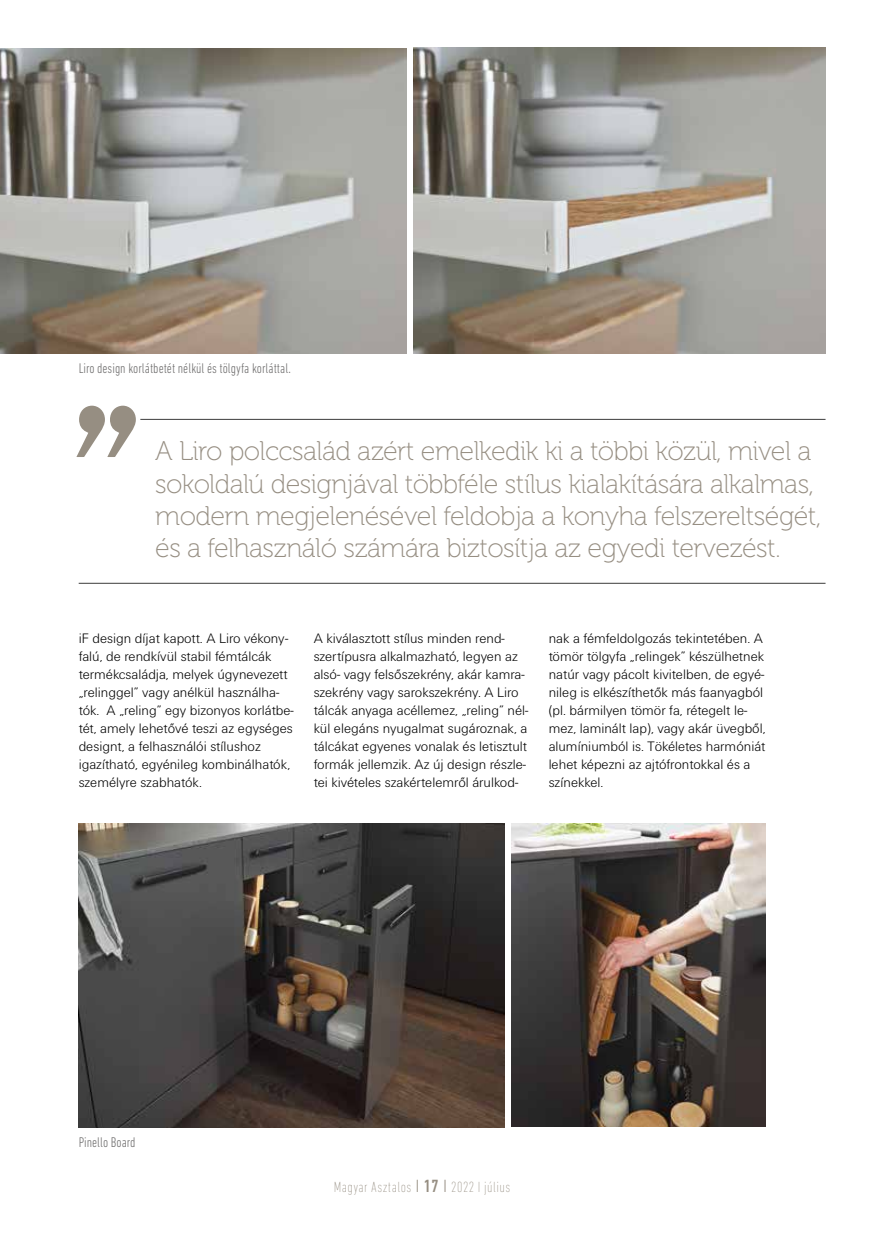
<style>
.page{position:relative;width:872px;height:1242px;background:#fff}
.page>*{position:absolute;margin:0;border:0;box-sizing:border-box;transform-origin:0 0}
.t1{font:27px/32.4px "Museo 100";letter-spacing:-.02em;color:#968e82}
.t2{font:200 condensed 15px "DIN Next LT Pro";letter-spacing:.03em;color:#968e82}
.t3{font:14.25px/18px "U001 Lig";color:#000}
.t4{font:300 condensed 14.25px "DIN Next LT Pro";color:#706f6f}
.s1{font-weight:300;font-size:18px}
.s2{font-weight:500;font-size:18px}
</style>
<div class="page">
<img style="left:0;top:48px;width:407px;height:306px">
<img style="left:414px;top:48px;width:411px;height:306px">
<hr style="left:79px;top:419px;width:746px;height:1px;background:#3c3c3b">
<hr style="left:79px;top:583px;width:746px;height:1px;background:#3c3c3b">
<img style="left:511px;top:824px;width:254px;height:303px">
<img style="left:79px;top:824px;width:425px;height:303px">
<svg style="left:76px;top:405px;width:67px;height:52px"></svg>
<p class="t4" style="left:79px;top:360px;width:214px">Liro design korlátbetét nélkül és tölgyfa korláttal.</p>
<p class="t1" style="left:155px;top:435px;width:667px">A Liro polccsalád azért emelkedik ki a többi közül, mivel a sokoldalú designjával többféle stílus kialakítására alkalmas, modern megjelenésével feldobja a konyha felszereltségét, és a felhasználó számára biztosítja az egyedi tervezést.</p>
<p class="t3" style="left:79px;top:630px;width:217px">iF design díjat kapott. A Liro vékony&shy;falú, de rendkívül stabil fémtálcák termékcsaládja, melyek úgynevezett „relinggel” vagy anélkül használha&shy;tók. A „reling” egy bizonyos korlátbe&shy;tét, amely lehetővé teszi az egységes designt, a felhasználói stílushoz igazítható, egyénileg kombinálhatók, személyre szabhatók.</p>
<p class="t3" style="left:314px;top:629px;width:216px">A kiválasztott stílus minden rend&shy;szertípusra alkalmazható, legyen az alsó- vagy felsőszekrény, akár kamra&shy;szekrény vagy sarokszekrény. A Liro tálcák anyaga acéllemez, „reling” nél&shy;kül elegáns nyugalmat sugároznak, a tálcákat egyenes vonalak és letisztult formák jellemzik. Az új design részle&shy;tei kivételes szakértelemről árulkod-</p>
<p class="t3" style="left:548px;top:629px;width:218px">nak a fémfeldolgozás tekintetében. A tömör tölgyfa „relingek” készülhetnek natúr vagy pácolt kivitelben, de egyé&shy;nileg is elkészíthetők más faanyagból (pl. bármilyen tömör fa, rétegelt le&shy;mez, laminált lap), vagy akár üvegből, alumíniumból is. Tökéletes harmóniát lehet képezni az ajtófrontokkal és a színekkel.</p>
<p class="t4" style="left:79px;top:1134px;width:58px">Pinello Board</p>
<p class="t2" style="left:334px;top:1178px;width:178px">Magyar Asztalos <span class="s1">I</span> <span class="s2">17</span> <span class="s1">I</span> 2022 I július</p>
</div>
